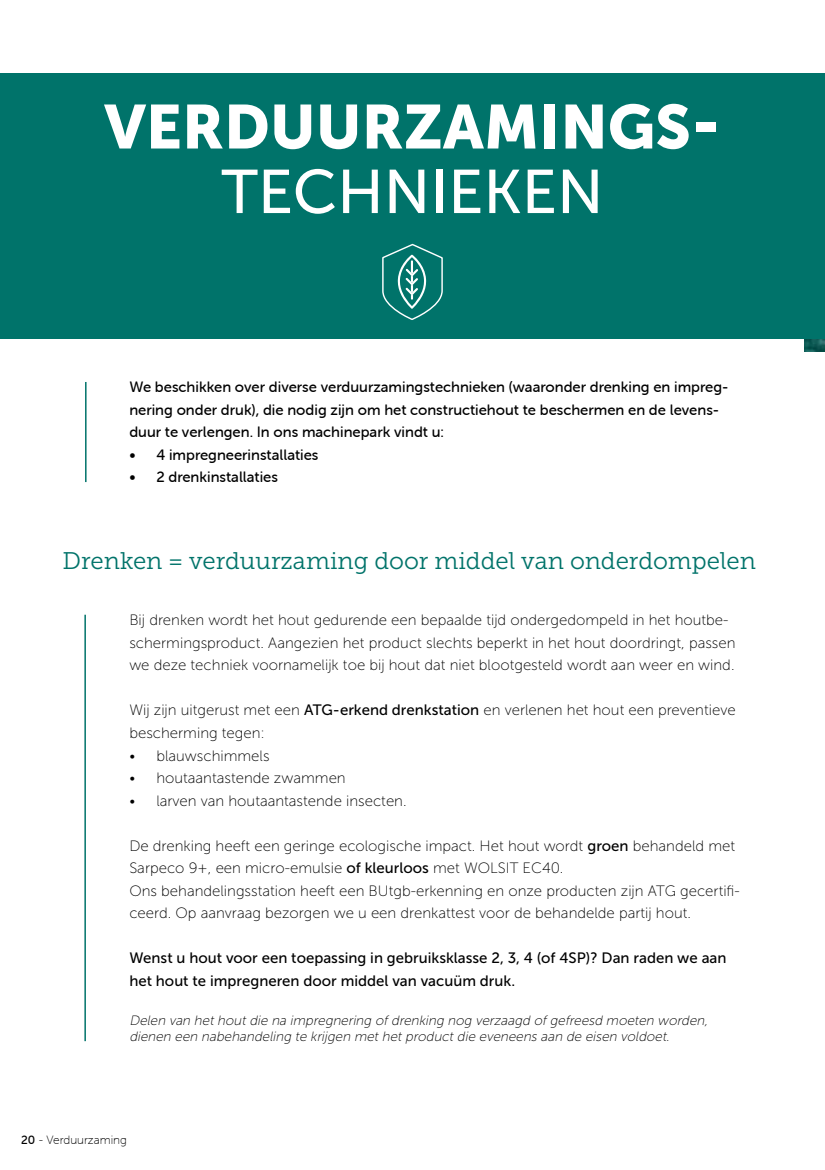
<style>
.page{position:relative;width:825px;height:1170px;background:#fff}
.page>*{position:absolute;margin:0;border:0;box-sizing:border-box;transform-origin:0 0}
.t1{font:61.5px "Museo Sans 900";color:#fff}
.t2{font:61.5px "Museo Sans 500";color:#fff}
.t3{font:24px "Museo Slab 300";color:#00736a}
.t4{font:15px/22.5px "Museo Sans 100";color:#000}
.t5{font:15px/22.5px "Museo Sans Rounded 500";color:#000}
.t6{font:15px/22.5px "Museo Sans 500";color:#000}
.t7{font:italic 13.5px/16.5px "Museo Sans 100";color:#000}
.t8{font:12px "Museo Sans Rounded 100";color:#000}
.s1{font-family:"Museo Sans 500"}
.s2{font-family:"Museo Sans Rounded 500"}
</style>
<div class="page">
<img style="left:804px;top:338px;width:21px;height:13px">
<div style="left:0;top:73px;width:825px;height:265px;background:#00736a"></div>
<svg style="left:382px;top:243px;width:61px;height:77px"></svg>
<hr style="left:85px;top:382px;width:2px;height:100px;background:#00736a">
<hr style="left:84px;top:614px;width:2px;height:427px;background:#00736a">
<h1 class="t1" style="left:104px;top:92px;width:618px">VERDUURZAMINGS-</h1>
<h1 class="t2" style="left:221px;top:158px;width:384px">TECHNIEKEN</h1>
<p class="t5" style="left:129px;top:375px;width:601px">We beschikken over diverse verduurzamingstechnieken (waaronder drenking en impreg&shy;nering onder druk), die nodig zijn om het constructiehout te beschermen en de levens&shy;duur te verlengen. In ons machinepark vindt u:</p>
<p class="t5" style="left:129px;top:443px;width:191px">• 4 impregneerinstallaties</p>
<p class="t5" style="left:129px;top:465px;width:150px">• 2 drenkinstallaties</p>
<h2 class="t3" style="left:63px;top:547px;width:695px">Drenken = verduurzaming door middel van onderdompelen</h2>
<p class="t4" style="left:129px;top:609px;width:608px">Bij drenken wordt het hout gedurende een bepaalde tijd ondergedompeld in het houtbe&shy;schermingsproduct. Aangezien het product slechts beperkt in het hout doordringt, passen we deze techniek voornamelijk toe bij hout dat niet blootgesteld wordt aan weer en wind.</p>
<p class="t4" style="left:129px;top:699px;width:608px">Wij zijn uitgerust met een <span class="s1">ATG-erkend drenkstation</span> en verlenen het hout een preventieve bescherming tegen:</p>
<p class="t4" style="left:129px;top:744px;width:142px">• blauwschimmels</p>
<p class="t4" style="left:129px;top:766px;width:218px">• houtaantastende zwammen</p>
<p class="t4" style="left:129px;top:789px;width:279px">• larven van houtaantastende insecten.</p>
<p class="t4" style="left:129px;top:834px;width:612px">De drenking heeft een geringe ecologische impact. Het hout wordt <span class="s1">groen</span> behandeld met Sarpeco 9+, een micro-emulsie <span class="s1">of kleurloos</span> met WOLSIT EC40.<br>Ons behandelingsstation heeft een BUtgb-erkenning en onze producten zijn ATG gecertifi&shy;ceerd. Op aanvraag bezorgen we u een drenkattest voor de behandelde partij hout.</p>
<p class="t6" style="left:129px;top:946px;width:599px">Wenst u hout voor een toepassing in gebruiksklasse 2, 3, 4 (of 4SP)? Dan raden we aan het hout te impregneren door middel van vacuüm druk.</p>
<p class="t7" style="left:129px;top:1011px;width:583px">Delen van het hout die na impregnering of drenking nog verzaagd of gefreesd moeten worden, dienen een nabehandeling te krijgen met het product die eveneens aan de eisen voldoet.</p>
<p class="t8" style="left:21px;top:1132px;width:107px"><span class="s2">20</span> - Verduurzaming</p>
</div>
